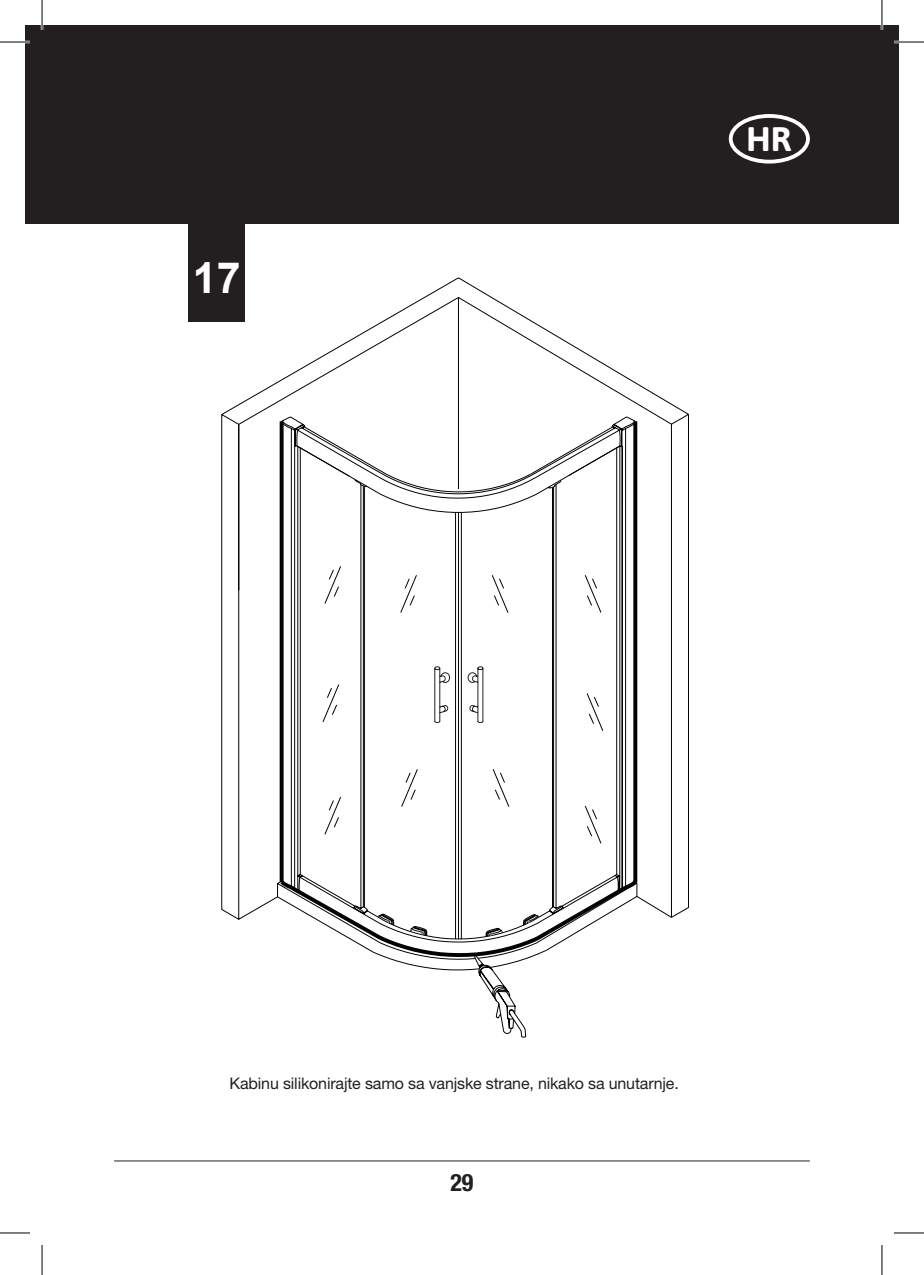
<style>
.page{position:relative;width:924px;height:1275px;background:#fff}
.page>*{position:absolute;margin:0;border:0;box-sizing:border-box;transform-origin:0 0}
.t1{font:700 43px "Arial";color:#fff}
.t2{font:700 34px "Asap";color:#fff}
.t3{font:700 condensed 24px "Helvetica Neue LT Std";color:#231f20}
.t4{font:16px "Helvetica Neue LT Std";letter-spacing:-.01em;color:#231f20}
</style>
<div class="page">
<hr style="left:114px;top:1160px;width:695px;height:1px;background:#231f20">
<div style="left:25px;top:25px;width:873px;height:198px;background:#231f20"></div>
<div style="left:728px;top:114px;width:81px;height:50px;border:4px solid #fff;border-radius:50%"></div>
<svg style="left:221px;top:277px;width:468px;height:643px"></svg>
<svg style="left:276px;top:417px;width:364px;height:503px"></svg>
<svg style="left:621px;top:478px;width:51px;height:442px"></svg>
<svg style="left:293px;top:429px;width:328px;height:609px"></svg>
<svg style="left:433px;top:666px;width:50px;height:57px"></svg>
<div style="left:188px;top:156px;width:57px;height:166px;background:#231f20"></div>
<hr style="left:0;top:41px;width:30px;height:2px;background:#fff">
<hr style="left:893px;top:41px;width:30px;height:2px;background:#fff">
<hr style="left:41px;top:0;width:2px;height:30px;background:#fff">
<hr style="left:880px;top:0;width:2px;height:30px;background:#fff">
<hr style="left:0;top:42px;width:30px;height:1px;background:#000">
<hr style="left:893px;top:42px;width:30px;height:1px;background:#000">
<hr style="left:0;top:1232px;width:30px;height:1px;background:#000">
<hr style="left:893px;top:1232px;width:30px;height:1px;background:#000">
<hr style="left:42px;top:0;width:1px;height:30px;background:#000">
<hr style="left:42px;top:1245px;width:1px;height:30px;background:#000">
<hr style="left:881px;top:0;width:1px;height:30px;background:#000">
<hr style="left:881px;top:1245px;width:1px;height:30px;background:#000">
<h1 class="t1" style="left:193px;top:249px;width:49px">17</h1>
<h2 class="t2" style="left:745px;top:116px;width:47px">HR</h2>
<p class="t4" style="left:229px;top:1073px;width:450px">Kabinu silikonirajte samo sa vanjske strane, nikako sa unutarnje.</p>
<h3 class="t3" style="left:450px;top:1167px;width:25px">29</h3>
</div>
